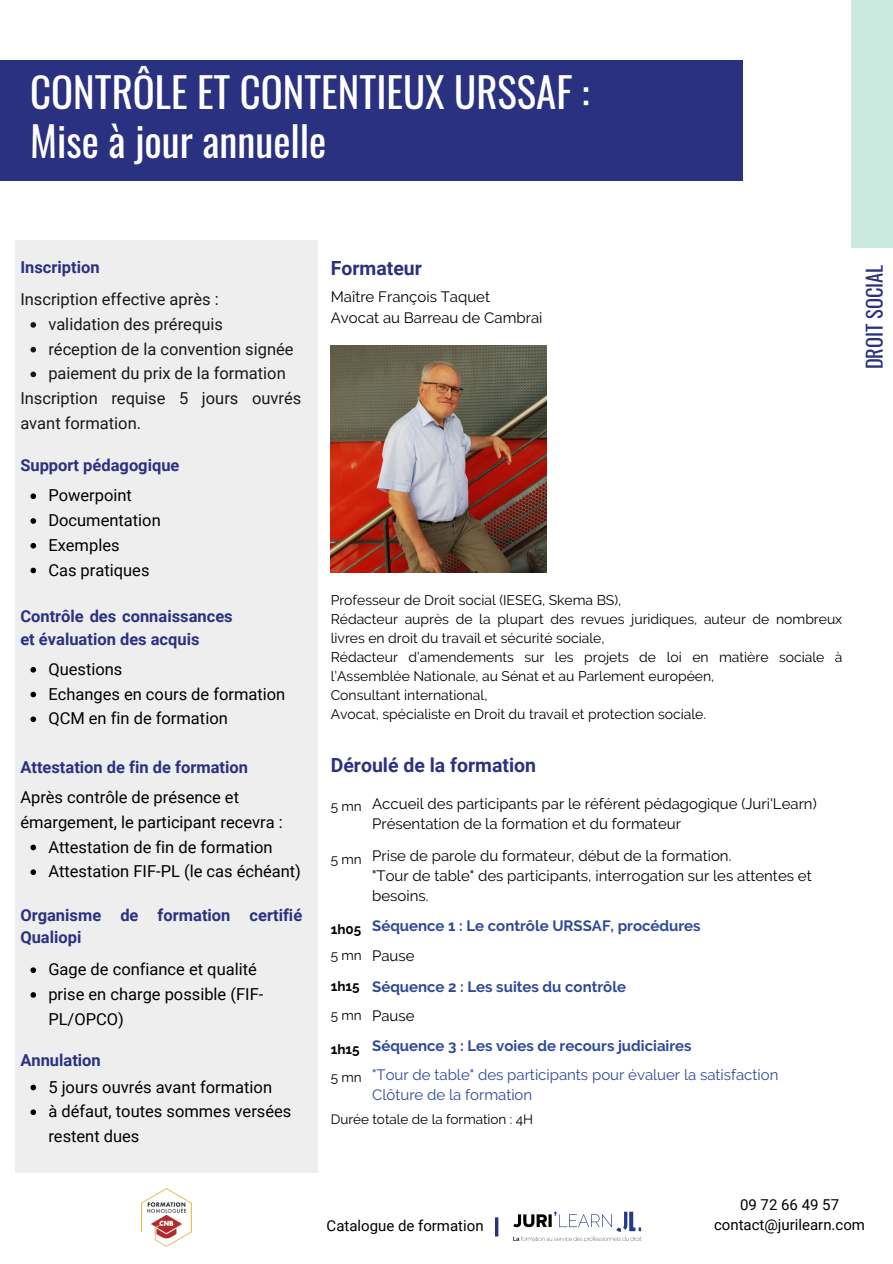
<style>
.page{position:relative;width:893px;height:1264px;background:#fff}
.page>*{position:absolute;margin:0;border:0;box-sizing:border-box;transform-origin:0 0}
.t1{font:40.8px "Oswald";color:#fff}
.t2{font:20.4px "Oswald";color:#2b3181}
.t3{font:700 19.5px "Roboto";color:#2b3181}
.t4{font:16.5px/24.8px "Roboto";color:#000}
.t5{font:16.5px/24.8px "Roboto";color:#1a171b}
.t6{font:700 16.5px/22.5px "Roboto";color:#2b3181}
.t7{font:15px/20.2px "Raleway";color:#000}
.t8{font:700 15px "Raleway";color:#2e4999}
.t9{font:15px "Raleway";color:#2e4999}
.t10{font:15px "Roboto";color:#000}
.t11{font:13.95px/19px "Raleway";color:#000}
.t12{font:13.5px "Raleway";color:#000}
.t13{font:700 13.5px "Raleway";color:#000}
</style>
<div class="page">
<div style="left:0;top:60px;width:743px;height:120px;background:#2b3181"></div>
<div style="left:851px;top:0;width:41px;height:247px;background:#cbeadf"></div>
<div style="left:15px;top:241px;width:302px;height:932px;background:#eeeded"></div>
<svg style="left:30px;top:322px;width:6px;height:6px"></svg>
<svg style="left:30px;top:347px;width:6px;height:5px"></svg>
<svg style="left:30px;top:371px;width:6px;height:6px"></svg>
<svg style="left:30px;top:493px;width:6px;height:6px"></svg>
<svg style="left:30px;top:518px;width:6px;height:6px"></svg>
<svg style="left:30px;top:543px;width:6px;height:5px"></svg>
<svg style="left:30px;top:567px;width:6px;height:6px"></svg>
<svg style="left:30px;top:667px;width:6px;height:5px"></svg>
<svg style="left:30px;top:691px;width:6px;height:6px"></svg>
<svg style="left:30px;top:716px;width:6px;height:6px"></svg>
<svg style="left:30px;top:844px;width:6px;height:6px"></svg>
<svg style="left:30px;top:869px;width:6px;height:6px"></svg>
<svg style="left:30px;top:967px;width:6px;height:6px"></svg>
<svg style="left:30px;top:992px;width:6px;height:5px"></svg>
<svg style="left:30px;top:1084px;width:6px;height:6px"></svg>
<svg style="left:30px;top:1109px;width:6px;height:6px"></svg>
<img style="left:331px;top:345px;width:215px;height:227px">
<hr style="left:495px;top:1217px;width:3px;height:19px;background:#2b3181">
<img style="left:141px;top:1188px;width:50px;height:58px">
<img style="left:513px;top:1211px;width:129px;height:31px">
<p class="t1" style="left:30px;top:61px;width:561px">CONTRÔLE ET CONTENTIEUX URSSAF :</p>
<p class="t1" style="left:30px;top:109px;width:298px">Mise à jour annuelle</p>
<p class="t6" style="left:20px;top:256px;width:81px">Inscription</p>
<p class="t5" style="left:20px;top:287px;width:200px">Inscription effective après :</p>
<p class="t5" style="left:48px;top:312px;width:176px">validation des prérequis</p>
<p class="t5" style="left:48px;top:337px;width:247px">réception de la convention signée</p>
<p class="t5" style="left:48px;top:361px;width:239px">paiement du prix de la formation</p>
<p class="t5" style="left:20px;top:386px;width:282px">Inscription requise 5 jours ouvrés avant formation.</p>
<p class="t6" style="left:20px;top:453px;width:161px">Support pédagogique</p>
<p class="t4" style="left:48px;top:483px;width:85px">Powerpoint</p>
<p class="t4" style="left:48px;top:508px;width:114px">Documentation</p>
<p class="t4" style="left:48px;top:533px;width:73px">Exemples</p>
<p class="t4" style="left:48px;top:557px;width:103px">Cas pratiques</p>
<p class="t6" style="left:20px;top:605px;width:214px">Contrôle des connaissances et évaluation des acquis</p>
<p class="t4" style="left:48px;top:657px;width:75px">Questions</p>
<p class="t4" style="left:48px;top:681px;width:238px">Echanges en cours de formation</p>
<p class="t4" style="left:48px;top:706px;width:181px">QCM en fin de formation</p>
<p class="t6" style="left:20px;top:756px;width:229px">Attestation de fin de formation</p>
<p class="t4" style="left:20px;top:785px;width:264px">Après contrôle de présence et émargement, le participant recevra :</p>
<p class="t4" style="left:48px;top:834px;width:226px">Attestation de fin de formation</p>
<p class="t4" style="left:48px;top:859px;width:254px">Attestation FIF-PL (le cas échéant)</p>
<p class="t6" style="left:20px;top:903px;width:283px">Organisme de formation certifié<br>Qualiopi</p>
<p class="t4" style="left:48px;top:957px;width:210px">Gage de confiance et qualité</p>
<p class="t4" style="left:48px;top:981px;width:216px">prise en charge possible (FIF-<br>PL/OPCO)</p>
<p class="t6" style="left:20px;top:1048px;width:82px">Annulation</p>
<p class="t4" style="left:48px;top:1074px;width:225px">5 jours ouvrés avant formation</p>
<p class="t4" style="left:48px;top:1099px;width:244px">à défaut, toutes sommes versées restent dues</p>
<p class="t3" style="left:331px;top:257px;width:93px">Formateur</p>
<p class="t7" style="left:331px;top:287px;width:161px">Maître François Taquet</p>
<p class="t7" style="left:331px;top:307px;width:213px">Avocat au Barreau de Cambrai</p>
<p class="t2" style="left:858px;top:369px;width:106px;rotate:-90deg">DROIT SOCIAL</p>
<p class="t11" style="left:331px;top:590px;width:292px">Professeur de Droit social (IESEG, Skema BS),</p>
<p class="t11" style="left:331px;top:609px;width:513px">Rédacteur auprès de la plupart des revues juridiques, auteur de nombreux livres en droit du travail et sécurité sociale,</p>
<p class="t11" style="left:331px;top:647px;width:513px">Rédacteur d’amendements sur les projets de loi en matière sociale à l’Assemblée Nationale, au Sénat et au Parlement européen,</p>
<p class="t11" style="left:331px;top:685px;width:158px">Consultant international,</p>
<p class="t11" style="left:331px;top:705px;width:377px">Avocat, spécialiste en Droit du travail et protection sociale.</p>
<p class="t3" style="left:331px;top:753px;width:207px">Déroulé de la formation</p>
<p class="t7" style="left:372px;top:793px;width:446px">Accueil des participants par le référent pédagogique (Juri'Learn)</p>
<p class="t7" style="left:372px;top:813px;width:310px">Présentation de la formation et du formateur</p>
<p class="t12" style="left:331px;top:798px;width:33px">5 mn</p>
<p class="t12" style="left:331px;top:851px;width:33px">5 mn</p>
<p class="t7" style="left:372px;top:845px;width:361px">Prise de parole du formateur, début de la formation.</p>
<p class="t7" style="left:372px;top:865px;width:441px">"Tour de table" des participants, interrogation sur les attentes et besoins.</p>
<p class="t13" style="left:331px;top:921px;width:32px">1h05</p>
<p class="t8" style="left:372px;top:916px;width:330px">Séquence 1 : Le contrôle URSSAF, procédures</p>
<p class="t12" style="left:331px;top:947px;width:33px">5 mn</p>
<p class="t7" style="left:372px;top:945px;width:44px">Pause</p>
<p class="t13" style="left:331px;top:977px;width:30px">1h15</p>
<p class="t8" style="left:372px;top:977px;width:255px">Séquence 2 : Les suites du contrôle</p>
<p class="t12" style="left:331px;top:1007px;width:33px">5 mn</p>
<p class="t7" style="left:372px;top:1005px;width:44px">Pause</p>
<p class="t13" style="left:331px;top:1040px;width:30px">1h15</p>
<p class="t8" style="left:372px;top:1036px;width:321px">Séquence 3 : Les voies de recours judiciaires</p>
<p class="t9" style="left:372px;top:1065px;width:408px">"Tour de table" des participants pour évaluer la satisfaction</p>
<p class="t9" style="left:372px;top:1085px;width:162px">Clôture de la formation</p>
<p class="t12" style="left:331px;top:1069px;width:33px">5 mn</p>
<p class="t12" style="left:331px;top:1111px;width:204px">Durée totale de la formation : 4H</p>
<p class="t10" style="left:326px;top:1216px;width:158px">Catalogue de formation</p>
<p class="t10" style="left:740px;top:1196px;width:100px">09 72 66 49 57</p>
<p class="t10" style="left:714px;top:1216px;width:152px">contact@jurilearn.com</p>
</div>
